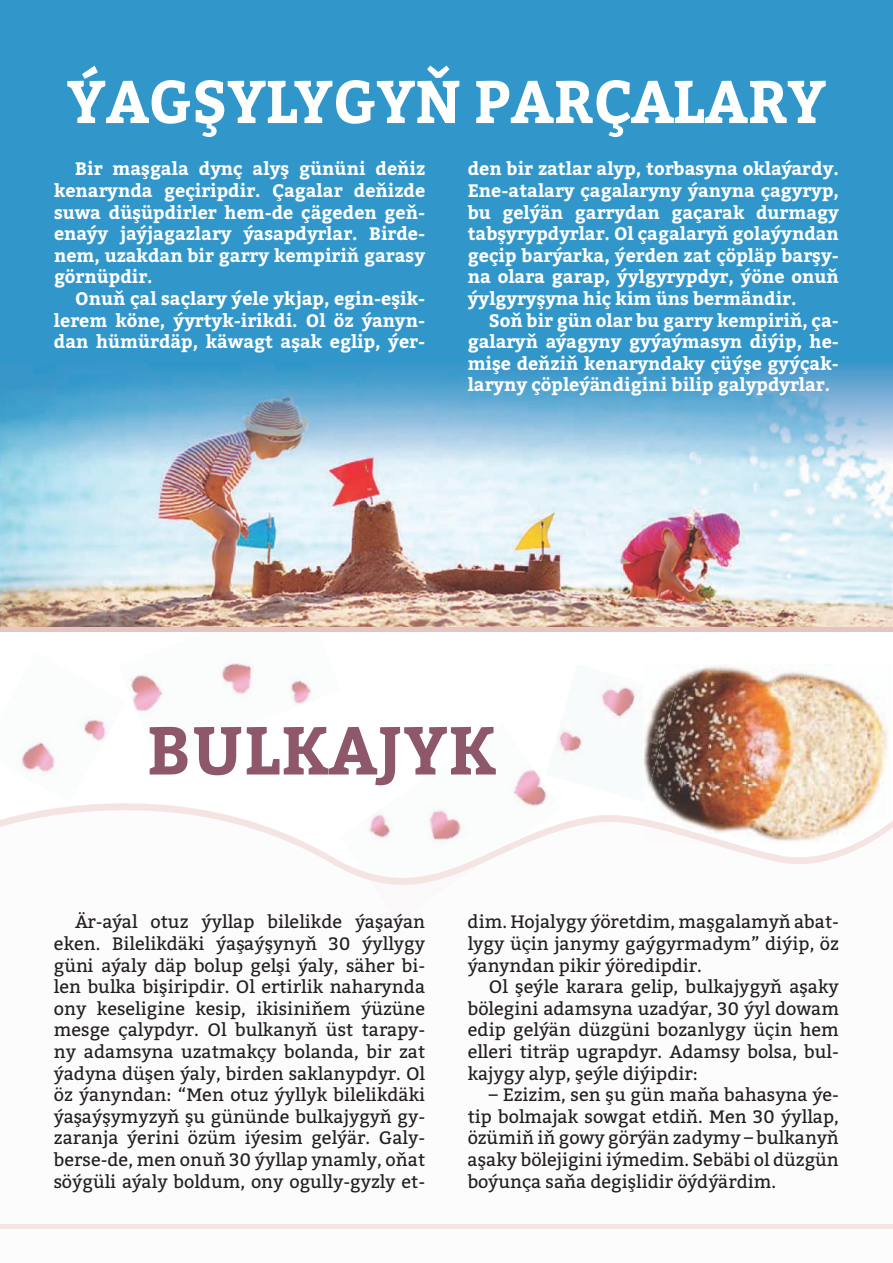
<style>
.page{position:relative;width:893px;height:1263px;background:#fff}
.page>*{position:absolute;margin:0;border:0;box-sizing:border-box;transform-origin:0 0}
.t1{font:700 67.5px "Bitter";letter-spacing:.02em;color:#8e576a}
.t2{font:700 60px "Bitter";color:#fff}
.t3{font:18px/21.6px "Bitter";color:#241f1f;text-align:justify}
.t4{font:700 18px/21.6px "Bitter";color:#fff;text-align:justify}
</style>
<div class="page">
<img style="left:673px;top:665px;width:214px;height:99px">
<img style="left:119px;top:631px;width:222px;height:84px">
<img style="left:21px;top:652px;width:105px;height:112px">
<img style="left:555px;top:683px;width:83px;height:78px">
<img style="left:643px;top:683px;width:33px;height:81px">
<svg style="left:0;top:764px;width:893px;height:121px"></svg>
<div style="left:0;top:0;width:893px;height:631px;background:#3197cb"></div>
<hr style="left:0;top:1224px;width:893px;height:4px;background:#f4e5e3">
<img style="left:0;top:365px;width:893px;height:262px">
<hr style="left:0;top:627px;width:893px;height:4px;background:#e3c6c1">
<h2 class="t2" style="left:67px;top:56px;width:761px">Ýag şy lygyň par Ça la ry</h2>
<p class="t4" style="left:468px;top:158px;width:373px">den bir zatlar alyp, tor ba sy na ok la ýar dy.<br>Ene-ata la ry ça ga la ry ny ýa ny na ça gy ryp, bu gelýän gar ry dan ga ça rak dur ma gy tab şy ryp dyrlar. Ol ça ga la ryň go la ýyn dan ge çip barýarka, ýerden zat çöpläp bar şy&shy;na olara garap, ýyl gy ryp dyr, ýöne onuň ýyl gy ry şy na hiç kim üns ber män dir.</p>
<p class="t4" style="left:468px;top:309px;width:373px;text-indent:21px">Soň bir gün olar bu garry kem pi riň, ça&shy;ga la ryň aýa gy ny gyýaý ma syn diýip, he&shy;mi şe deňziň ke na ryn da ky çüýşe gyý çak&shy;la ry ny çöp le ýän di gi ni bi lip ga lyp dyr lar.</p>
<p class="t4" style="left:54px;top:158px;width:373px;text-indent:21px">Bir maş ga la dynç alyş gü nü ni de ňiz ke na rynda ge çi rip dir. Ça ga lar de ňiz de su wa dü şüp dir ler hem-de çä ge den geň&shy;ena ýy jaý ja gaz la ry ýa sap dyrlar. Bir de&shy;nem, uzakdan bir garry kem pi riň ga ra sy gör nüp dir.</p>
<p class="t4" style="left:54px;top:287px;width:373px;text-indent:21px">Onuň çal saç la ry ýele ykjap, egin-eşik&shy;le rem köne, ýyr tyk-irik di. Ol öz ýanyn&shy;dan hü mür däp, käwagt aşak eglip, ýer-</p>
<h1 class="t1" style="left:147px;top:699px;width:350px">Bul ka jyk</h1>
<p class="t3" style="left:54px;top:911px;width:373px;text-indent:21px">Är-aýal otuz ýyllap bi le lik de ýa şa ýan eken. Bi le lik dä ki ýaşaý şy nyň 30 ýyl ly gy gü ni aýaly däp bolup gelşi ýaly, säher bi&shy;len bulka bi şi rip dir. Ol er tir lik na ha ryn da ony ke se li gi ne kesip, iki si ni ňem ýü zü ne mes ge ça lyp dyr. Ol bul ka nyň üst tarapy&shy;ny adam sy na uzat mak çy bo lan da, bir zat ýa dy na düşen ýaly, birden sak la nyp dyr. Ol öz ýanyndan: “Men otuz ýyllyk bi le lik dä ki ýaşaý şy my zyň şu gü nün de bul ka jy gyň gy&shy;za ranja ýe ri ni özüm iýesim gelýär. Ga ly&shy;ber se-de, men onuň 30 ýyllap ynamly, oňat söý gü li aýaly boldum, ony ogul ly-gyz ly et-</p>
<p class="t3" style="left:468px;top:911px;width:373px">dim. Ho ja ly gy ýö ret dim, maş ga la myň abat&shy;lygy üçin ja ny my gaýgyr ma dym” diýip, öz ýanyn dan pi kir ýö re dip dir.</p>
<p class="t3" style="left:468px;top:975px;width:373px;text-indent:21px">Ol şeýle karara gelip, bul ka jy gyň aşa ky bö le gi ni adam sy na uzadýar, 30 ýyl do wam edip gelýän düz gü ni bo zan ly gy üçin hem el le ri titräp ugrapdyr. Adamsy bolsa, bul&shy;ka jy gy alyp, şeý le di ýip dir:</p>
<p class="t3" style="left:468px;top:1083px;width:373px;text-indent:21px">– Ezizim, sen şu gün maňa ba ha sy na ýe&shy;tip bol ma jak sowgat etdiň. Men 30 ýyl lap, özü miň iň gowy görýän za dy my – bul ka nyň aşa ky bö le ji gi ni iý me dim. Se bä bi ol düz gün bo ýun ça sa ňa de giş li dir öýd ýär dim.</p>
</div>
